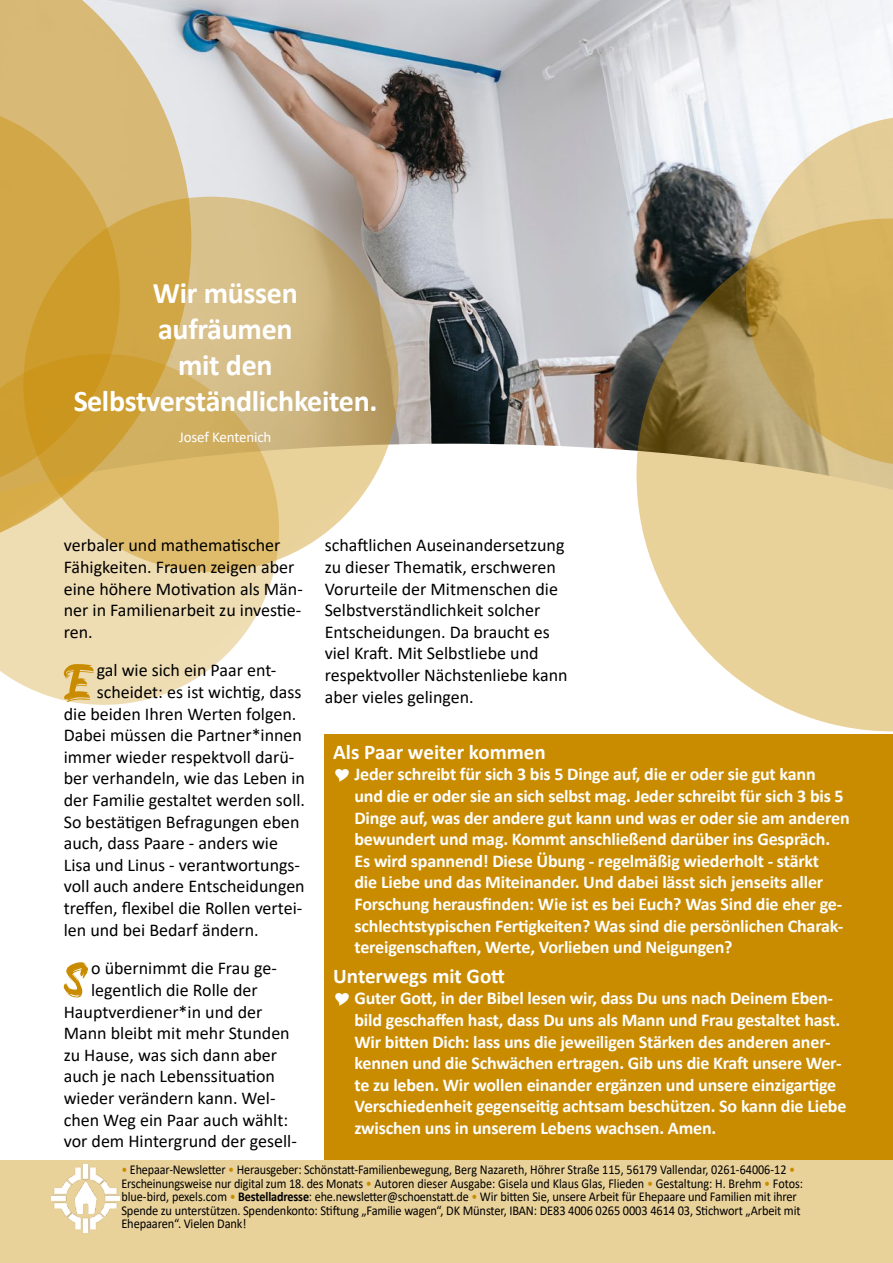
<style>
.page{position:relative;width:893px;height:1263px;background:#fff}
.page>*{position:absolute;margin:0;border:0;box-sizing:border-box;transform-origin:0 0}
.t1{font:52.2px "a Always Smile";color:#c98c00}
.t2{font:700 30px/36px "Calibri";letter-spacing:-.01em;color:#fff;text-align:center}
.t3{font:700 21px "Calibri";color:#fff}
.t4{font:18px/21.6px "Calibri";color:#000}
.t5{font:700 18px/21.6px "Calibri";letter-spacing:-.01em;color:#fff}
.t6{font:15px "Calibri";letter-spacing:-.01em;color:#fff}
.t7{font:13.5px/13.5px "Calibri";letter-spacing:-.01em;color:#000;scale:.9 1}
.s1{color:#c98c00}
.s2{font-weight:700}
</style>
<div class="page">
<div style="left:0;top:1160px;width:893px;height:103px;background:#e9d19a"></div>
<img style="left:191px;top:0;width:702px;height:489px">
<svg style="left:0;top:0;width:191px;height:220px;background:#d8c496"></svg>
<svg style="left:0;top:101px;width:120px;height:253px;background:#d3ad56"></svg>
<svg style="left:0;top:354px;width:279px;height:351px;fill:#eedcb3"></svg>
<svg style="left:636px;top:218px;width:257px;height:513px;background:#cbba92"></svg>
<svg style="left:746px;top:115px;width:147px;height:351px;background:#d4ba7b"></svg>
<svg style="left:23px;top:197px;width:376px;height:375px;background:#d3b165"></svg>
<img style="left:51px;top:1164px;width:68px;height:68px">
<div style="left:325px;top:735px;width:568px;height:425px;background:#c98c00"></div>
<h2 class="t2" style="left:73px;top:275px;width:306px">Wir müssen<br>aufräumen<br>mit den<br>Selbstverständlichkeiten.</h2>
<p class="t6" style="left:179px;top:426px;width:94px">Josef Kentenich</p>
<p class="t4" style="left:64px;top:534px;width:241px">verbaler und mathematischer<br>Fähigkeiten. Frauen zeigen aber eine höhere Motivation als Män&shy;ner in Familienarbeit zu investie&shy;ren.</p>
<h1 class="t1" style="left:62px;top:661px;width:31px">E</h1>
<p class="t4" style="left:97px;top:659px;width:181px">gal wie sich ein Paar ent-</p>
<p class="t4" style="left:97px;top:681px;width:206px">scheidet: es ist wichtig, dass</p>
<p class="t4" style="left:64px;top:702px;width:234px">die beiden Ihren Werten folgen.</p>
<p class="t4" style="left:64px;top:724px;width:240px">Dabei müssen die Partner*innen</p>
<p class="t4" style="left:64px;top:746px;width:232px">immer wieder respektvoll darü-</p>
<p class="t4" style="left:64px;top:767px;width:243px">ber verhandeln, wie das Leben in</p>
<p class="t4" style="left:64px;top:789px;width:243px">der Familie gestaltet werden soll.</p>
<p class="t4" style="left:64px;top:810px;width:237px">So bestätigen Befragungen eben</p>
<p class="t4" style="left:64px;top:832px;width:216px">auch, dass Paare - anders wie</p>
<p class="t4" style="left:64px;top:854px;width:238px">Lisa und Linus - verantwortungs-</p>
<p class="t4" style="left:64px;top:875px;width:242px">voll auch andere Entscheidungen</p>
<p class="t4" style="left:64px;top:897px;width:240px">treffen, flexibel die Rollen vertei-</p>
<p class="t4" style="left:64px;top:918px;width:197px">len und bei Bedarf ändern.</p>
<h1 class="t1" style="left:63px;top:959px;width:24px">S</h1>
<p class="t4" style="left:91px;top:957px;width:187px">o übernimmt die Frau ge-</p>
<p class="t4" style="left:91px;top:979px;width:168px">legentlich die Rolle der</p>
<p class="t4" style="left:64px;top:1000px;width:200px">Hauptverdiener*in und der</p>
<p class="t4" style="left:64px;top:1022px;width:227px">Mann bleibt mit mehr Stunden</p>
<p class="t4" style="left:64px;top:1043px;width:215px">zu Hause, was sich dann aber</p>
<p class="t4" style="left:64px;top:1065px;width:213px">auch je nach Lebenssituation</p>
<p class="t4" style="left:64px;top:1087px;width:213px">wieder verändern kann. Wel-</p>
<p class="t4" style="left:64px;top:1108px;width:226px">chen Weg ein Paar auch wählt:</p>
<p class="t4" style="left:64px;top:1130px;width:235px">vor dem Hintergrund der gesell-</p>
<p class="t4" style="left:325px;top:534px;width:244px">schaftlichen Auseinandersetzung zu dieser Thematik, erschweren<br>Vorurteile der Mitmenschen die<br>Selbstverständlichkeit solcher<br>Entscheidungen. Da braucht es viel Kraft. Mit Selbstliebe und respektvoller Nächstenliebe kann aber vieles gelingen.</p>
<p class="t3" style="left:333px;top:737px;width:214px">Als Paar weiter kommen</p>
<p class="t5" style="left:354px;top:763px;width:497px">Jeder schreibt für sich 3 bis 5 Dinge auf, die er oder sie gut kann<br>und die er oder sie an sich selbst mag. Jeder schreibt für sich 3 bis 5<br>Dinge auf, was der andere gut kann und was er oder sie am anderen bewundert und mag. Kommt anschließend darüber ins Gespräch.<br>Es wird spannend! Diese Übung - regelmäßig wiederholt - stärkt<br>die Liebe und das Miteinander. Und dabei lässt sich jenseits aller Forschung herausfinden: Wie ist es bei Euch? Was Sind die eher ge&shy;schlechtstypischen Fertigkeiten? Was sind die persönlichen Charak&shy;tereigenschaften, Werte, Vorlieben und Neigungen?</p>
<p class="t3" style="left:333px;top:961px;width:173px">Unterwegs mit Gott</p>
<p class="t5" style="left:354px;top:987px;width:493px">Guter Gott, in der Bibel lesen wir, dass Du uns nach Deinem Eben&shy;bild geschaffen hast, dass Du uns als Mann und Frau gestaltet hast.<br>Wir bitten Dich: lass uns die jeweiligen Stärken des anderen aner&shy;kennen und die Schwächen ertragen. Gib uns die Kraft unsere Wer&shy;te zu leben. Wir wollen einander ergänzen und unsere einzigartige Verschiedenheit gegenseitig achtsam beschützen. So kann die Liebe zwischen uns in unserem Lebens wachsen. Amen.</p>
<p class="t7" style="left:121px;top:1163px;width:759px"><span class="s1">•</span> Ehepaar-Newsletter <span class="s1">•</span> Herausgeber: Schönstatt-Familienbewegung, Berg Nazareth, Höhrer Straße 115, 56179 Vallendar, 0261-64006-12 <span class="s1">• </span>Erscheinungsweise nur digital zum 18. des Monats <span class="s1">•</span> Autoren dieser Ausgabe: Gisela und Klaus Glas, Flieden <span class="s1">•</span> Gestaltung: H. Brehm <span class="s1">•</span> Fotos: blue-bird, pexels.com <span class="s1">•</span> <span class="s2">Bestelladresse</span>: ehe.newsletter@schoenstatt.de <span class="s1">•</span> Wir bitten Sie, unsere Arbeit für Ehepaare und Familien mit ihrer Spende zu unterstützen. Spendenkonto: Stiftung „Familie wagen“, DK Münster, IBAN: DE83 4006 0265 0003 4614 03, Stichwort „Arbeit mit Ehepaaren“. Vielen Dank!</p>
</div>
